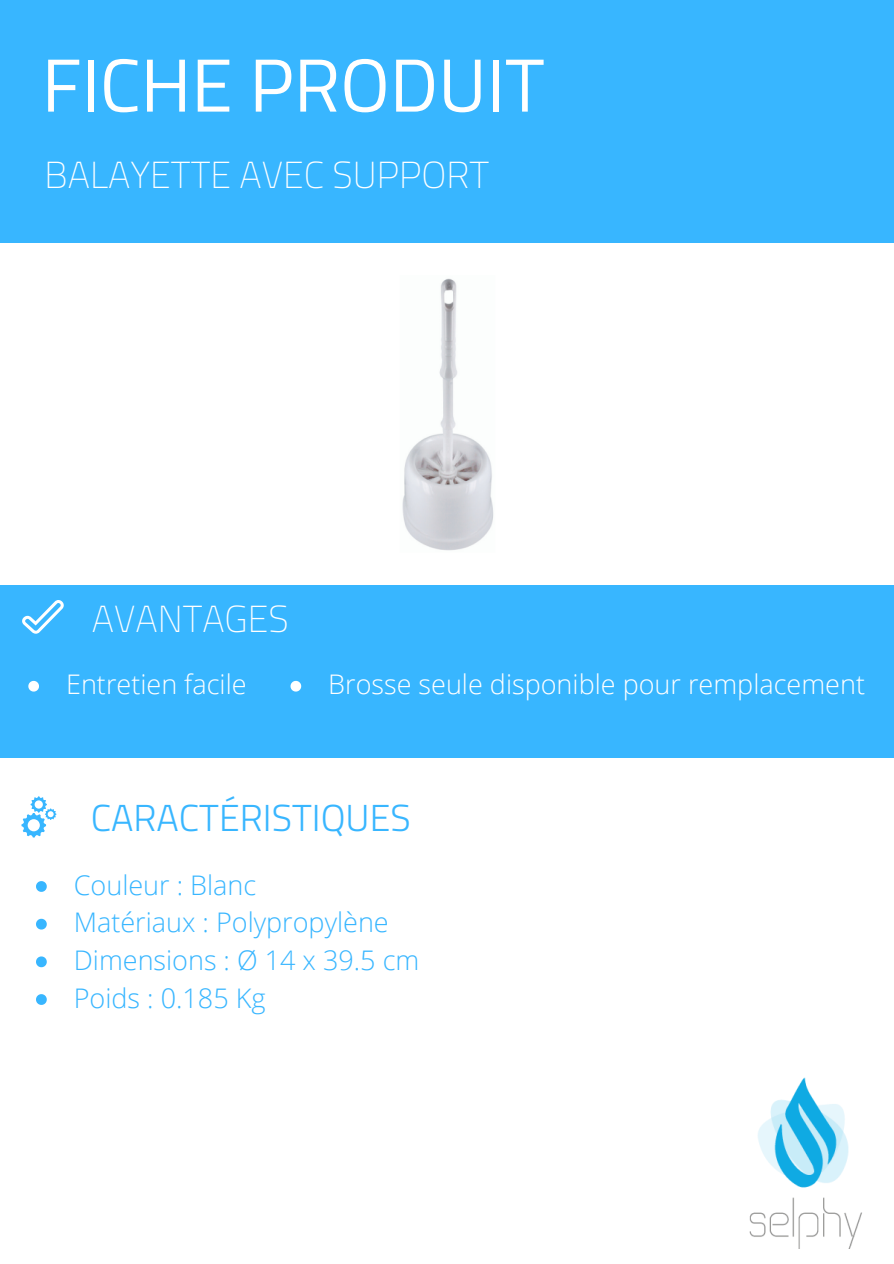
<style>
.page{position:relative;width:894px;height:1264px;background:#fff}
.page>*{position:absolute;margin:0;border:0;box-sizing:border-box;transform-origin:0 0}
.t1{font:75px "Titillium Web";color:#fff}
.t2{font:100 37.5px "Titillium Web";color:#fff}
.t3{font:300 37.5px "Titillium Web";color:#38b6ff}
.t4{font:300 27px/37.7px "Open Sans";color:#38b6ff}
.t5{font:300 27px "Open Sans";color:#fff}
</style>
<div class="page">
<img style="left:402px;top:278px;width:92px;height:273px">
<div style="left:0;top:0;width:893px;height:242px;background:#38b6ff"></div>
<div style="left:0;top:585px;width:893px;height:172px;background:#38b6ff"></div>
<img style="left:749px;top:1077px;width:113px;height:171px">
<svg style="left:22px;top:600px;width:42px;height:33px"></svg>
<svg style="left:21px;top:796px;width:35px;height:41px"></svg>
<svg style="left:36px;top:881px;width:11px;height:10px"></svg>
<svg style="left:36px;top:918px;width:11px;height:11px"></svg>
<svg style="left:36px;top:956px;width:11px;height:11px"></svg>
<svg style="left:36px;top:994px;width:11px;height:10px"></svg>
<svg style="left:28px;top:681px;width:11px;height:10px"></svg>
<svg style="left:290px;top:681px;width:11px;height:10px"></svg>
<h1 class="t1" style="left:42px;top:27px;width:504px">FICHE PRODUIT</h1>
<h2 class="t2" style="left:45px;top:146px;width:446px">BALAYETTE AVEC SUPPORT</h2>
<h2 class="t2" style="left:92px;top:589px;width:198px">AVANTAGES</h2>
<p class="t5" style="left:66px;top:665px;width:182px">Entretien facile</p>
<p class="t5" style="left:328px;top:665px;width:538px">Brosse seule disponible pour remplacement</p>
<h2 class="t3" style="left:91px;top:788px;width:321px">CARACTÉRISTIQUES</h2>
<p class="t4" style="left:74px;top:865px;width:347px">Couleur : Blanc<br>Matériaux : Polypropylène<br>Dimensions : Ø 14 x 39.5 cm<br>Poids : 0.185 Kg</p>
</div>
